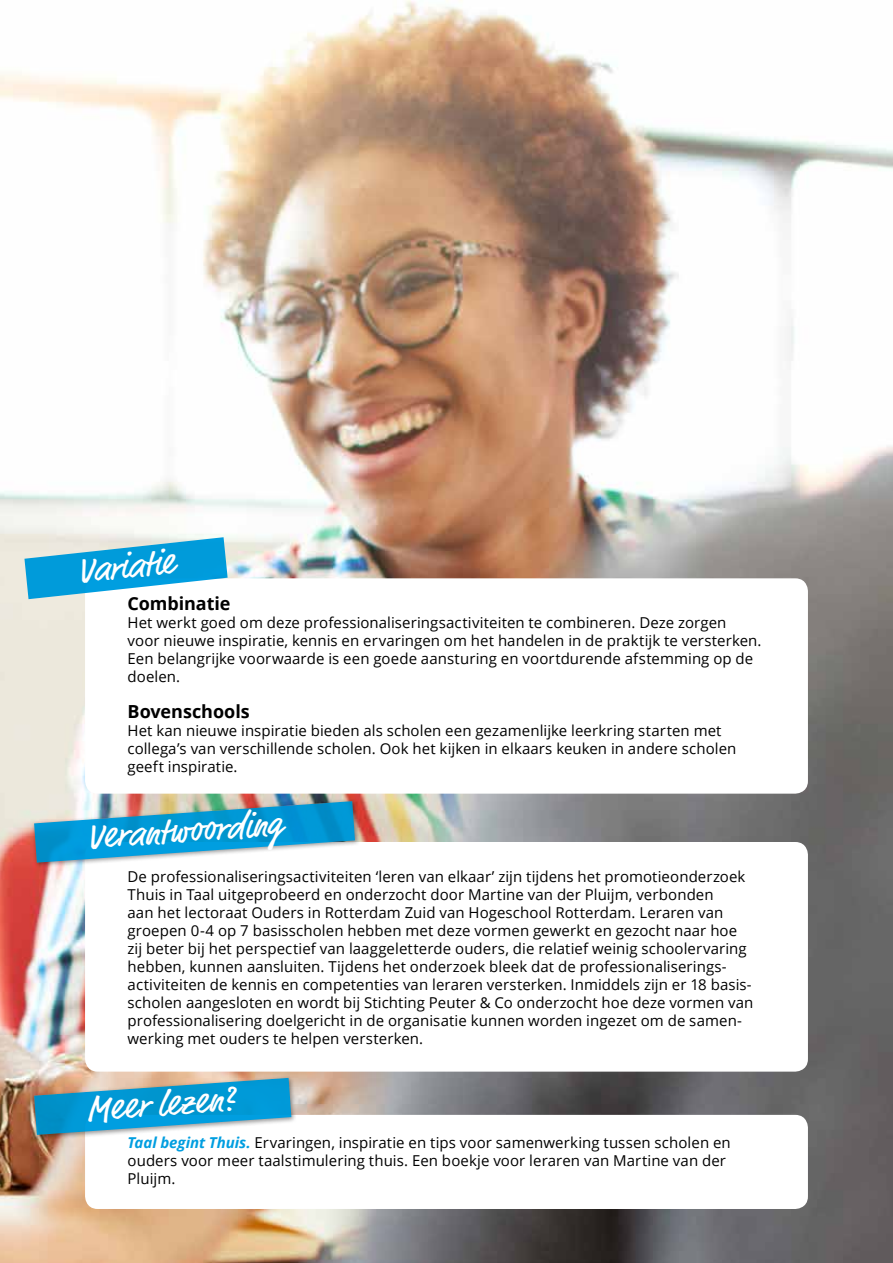
<style>
.page{position:relative;width:893px;height:1263px;background:#fff}
.page>*{position:absolute;margin:0;border:0;box-sizing:border-box;transform-origin:0 0}
.t1{font:36px "Market 2019";color:#fff}
.t2{font:700 18px "Open Sans";letter-spacing:-.005em;color:#000}
.t3{font:15px/18px "Open Sans";letter-spacing:.005em;color:#000}
.s1{font-weight:700;font-style:italic;color:#009ee0}
</style>
<div class="page">
<img style="left:0;top:0;width:893px;height:1263px">
<div style="left:85px;top:842px;width:723px;height:229px;background:#fff;border-radius:13px"></div>
<div style="left:85px;top:1115px;width:723px;height:94px;background:#fff;border-radius:13px"></div>
<div style="left:85px;top:578px;width:723px;height:216px;background:#fff;border-radius:13px"></div>
<div style="left:31px;top:798px;width:330px;height:70px;background:#000;opacity:.4"></div>
<svg style="left:34px;top:801px;width:321px;height:62px;background:#51aed3"></svg>
<div style="left:31px;top:1075px;width:266px;height:66px;background:#000;opacity:.4"></div>
<svg style="left:34px;top:1078px;width:257px;height:57px;background:#46a7cc"></svg>
<svg style="left:24px;top:537px;width:204px;height:62px"></svg>
<h1 class="t1" style="left:75px;top:550px;width:99px;rotate:-6deg">Variatie</h1>
<p class="t2" style="left:128px;top:591px;width:104px">Combinatie</p>
<p class="t3" style="left:128px;top:613px;width:635px">Het werkt goed om deze professionaliseringsactiviteiten te combineren. Deze zorgen voor nieuwe inspiratie, kennis en ervaringen om het handelen in de praktijk te versterken.<br>Een belangrijke voorwaarde is een goede aansturing en voortdurende afstemming op de doelen.</p>
<p class="t2" style="left:128px;top:699px;width:124px">Bovenschools</p>
<p class="t3" style="left:128px;top:721px;width:610px">Het kan nieuwe inspiratie bieden als scholen een gezamenlijke leerkring starten met collega’s van verschillende scholen. Ook het kijken in elkaars keuken in andere scholen geeft inspiratie.</p>
<h1 class="t1" style="left:85px;top:816px;width:198px;rotate:-4deg">Verantwoording</h1>
<p class="t3" style="left:128px;top:867px;width:627px">De professionaliseringsactiviteiten ‘leren van elkaar’ zijn tijdens het promotieonderzoek Thuis in Taal uitgeprobeerd en onderzocht door Martine van der Pluijm, verbonden<br>aan het lectoraat Ouders in Rotterdam Zuid van Hogeschool Rotterdam. Leraren van groepen 0-4 op 7 basisscholen hebben met deze vormen gewerkt en gezocht naar hoe zij beter bij het perspectief van laaggeletterde ouders, die relatief weinig schoolervaring hebben, kunnen aansluiten. Tijdens het onderzoek bleek dat de professionaliserings&shy;activiteiten de kennis en competenties van leraren versterken. Inmiddels zijn er 18 basis&shy;scholen aangesloten en wordt bij Stichting Peuter &amp; Co onderzocht hoe deze vormen van professionalisering doelgericht in de organisatie kunnen worden ingezet om de samen&shy;werking met ouders te helpen versterken.</p>
<h1 class="t1" style="left:85px;top:1088px;width:150px;rotate:-4deg">Meer lezen?</h1>
<p class="t3" style="left:128px;top:1133px;width:605px"><span class="s1">Taal begint Thuis.</span> Ervaringen, inspiratie en tips voor samenwerking tussen scholen en ouders voor meer taalstimulering thuis. Een boekje voor leraren van Martine van der<br>Pluijm.</p>
</div>
